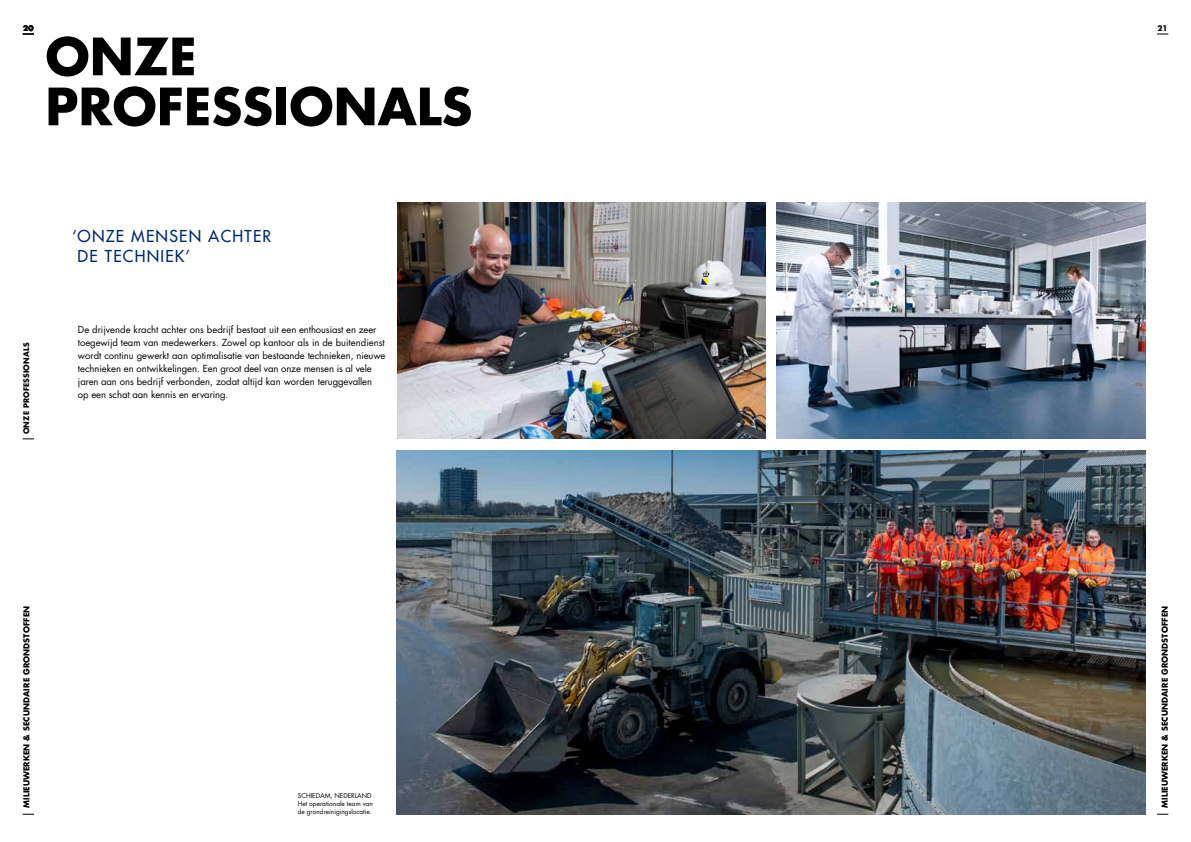
<style>
.page{position:relative;width:1191px;height:842px;background:#fff}
.page>*{position:absolute;margin:0;border:0;box-sizing:border-box;transform-origin:0 0}
.t1{font:700 50px/50px "Futura Std";color:#000}
.t2{font:500 16px "Futura Std";color:#002b6c}
.t3{font:9.5px/13px "Futura Std";letter-spacing:-.005em;color:#000}
.t4{font:700 8px "Futura Std";letter-spacing:.01em;color:#000}
.t5{font:700 7.5px "Futura Std";color:#000}
.t6{font:6.5px/8px "Futura Std";color:#000}
</style>
<div class="page">
<img style="left:397px;top:450px;width:748px;height:364px">
<img style="left:397px;top:202px;width:368px;height:237px">
<img style="left:777px;top:202px;width:368px;height:237px">
<p class="t5" style="left:23px;top:23px;width:12px">20</p>
<h1 class="t1" style="left:45px;top:31px;width:38px">ONZE<br>PROFESSIONALS</h1>
<p class="t5" style="left:21px;top:434px;width:93px;rotate:-90deg">ONZE PROFESSIONALS</p>
<h2 class="t2" style="left:72px;top:226px;width:16px">‘ ONZE</h2>
<h2 class="t2" style="left:131px;top:226px;width:13px">MENSEN</h2>
<h2 class="t2" style="left:208px;top:226px;width:12px">ACHTER</h2>
<h2 class="t2" style="left:78px;top:246px;width:39px">DE TECHNIEK</h2>
<h2 class="t2" style="left:186px;top:246px;width:6px">’</h2>
<p class="t3" style="left:78px;top:323px;width:309px">De drijvende kracht achter ons bedrijf bestaat uit een enthousiast en zeer toegewijd team van medewerkers. Zowel op kantoor als in de buitendienst wordt continu gewerkt aan optimalisatie van bestaande technieken, nieuwe technieken en ontwikkelingen. Een groot deel van onze mensen is al vele jaren aan ons bedrijf verbonden, zodat altijd kan worden teruggevallen<br>op een schat aan kennis en ervaring.</p>
<p class="t4" style="left:21px;top:808px;width:204px;rotate:-90deg">MILIEUWERKEN &amp; SECUNDAIRE GRONDSTOFFEN</p>
<p class="t6" style="left:298px;top:792px;width:77px">SCHIEDAM, NEDERLAND<br>Het operationale team van de grondreinigingslocatie.</p>
<p class="t5" style="left:1157px;top:23px;width:12px">21</p>
<p class="t4" style="left:1159px;top:808px;width:204px;rotate:-90deg">MILIEUWERKEN &amp; SECUNDAIRE GRONDSTOFFEN</p>
</div>
